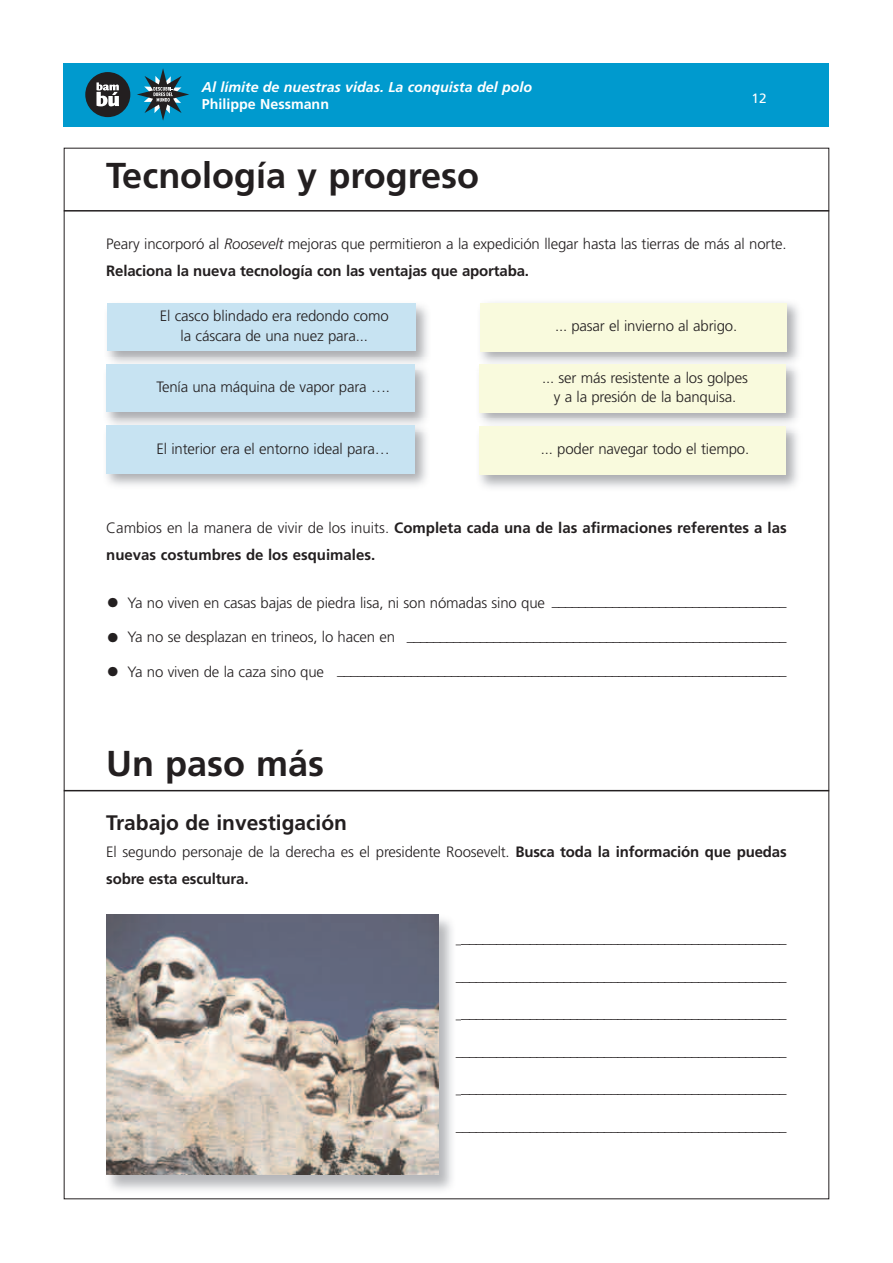
<style>
.page{position:relative;width:893px;height:1263px;background:#fff}
.page>*{position:absolute;margin:0;border:0;box-sizing:border-box;transform-origin:0 0}
.t1{font:700 36px "Frutiger";color:#231f20}
.t2{font:700 21px "Frutiger";color:#231f20}
.t3{font:300 15px/27px "Frutiger";letter-spacing:-.01em;color:#231f20}
.t4{font:700 15px/27px "Frutiger";color:#231f20}
.t5{font:italic 700 14.25px "Frutiger";color:#fff}
.t6{font:700 14.25px "Frutiger";color:#fff}
.t7{font:13.5px "Frutiger";color:#fff}
.s1{font-style:italic}
.s2{font-weight:700}
.s3{font-weight:300}
.s4{font-size:27px}
</style>
<div class="page">
<div style="left:64px;top:64px;width:765px;height:63px;background:#009ace"></div>
<hr style="left:64px;top:210px;width:765px;height:2px;background:#231f20">
<div style="left:85px;top:72px;width:45px;height:45px;background:#231f20;border-radius:50%"></div>
<svg style="left:96px;top:82px;width:23px;height:24px"></svg>
<svg style="left:137px;top:68px;width:52px;height:53px"></svg>
<hr style="left:64px;top:790px;width:765px;height:1px;background:#231f20">
<div style="left:480px;top:303px;width:307px;height:48px;background:#f9fadd"></div>
<div style="left:107px;top:303px;width:309px;height:48px;background:#c7e3f2"></div>
<div style="left:479px;top:364px;width:307px;height:49px;background:#f9fadd"></div>
<div style="left:106px;top:364px;width:309px;height:48px;background:#c7e3f2"></div>
<div style="left:479px;top:426px;width:307px;height:49px;background:#f9fadd"></div>
<div style="left:106px;top:426px;width:309px;height:48px;background:#c7e3f2"></div>
<img style="left:106px;top:914px;width:354px;height:276px">
<img style="left:106px;top:914px;width:332px;height:260px">
<p class="t5" style="left:202px;top:81px;width:332px">Al límite de nuestras vidas. La conquista del polo</p>
<p class="t6" style="left:202px;top:99px;width:129px">Philippe Nessmann</p>
<h1 class="t1" style="left:106px;top:161px;width:374px">Tecnología y progreso</h1>
<p class="t7" style="left:752px;top:92px;width:17px">12</p>
<p class="t3" style="left:106px;top:232px;width:682px">Peary incorporó al <span class="s1">Roosevelt</span> mejoras que permitieron a la expedición llegar hasta las tierras de más al norte.<br><span class="s2">Relaciona la nueva tecnología con las ventajas que aportaba.</span></p>
<p class="t3" style="left:160px;top:307px;width:230px;line-height:19.5px;text-align:center">El casco blindado era redondo como la cáscara de una nuez para...</p>
<p class="t3" style="left:156px;top:375px;width:235px">Tenía una máquina de vapor para ….</p>
<p class="t3" style="left:555px;top:314px;width:184px">... pasar el invierno al abrigo.</p>
<p class="t3" style="left:542px;top:369px;width:207px;line-height:19.5px;text-align:center">... ser más resistente a los golpes y a la presión de la banquisa.</p>
<p class="t3" style="left:157px;top:436px;width:235px">El interior era el entorno ideal para…</p>
<p class="t3" style="left:541px;top:437px;width:210px">... poder navegar todo el tiempo.</p>
<p class="t4" style="left:106px;top:515px;width:682px"><span class="s3">Cambios en la manera de vivir de los inuits.</span> Completa cada una de las afirmaciones referentes a las nuevas costumbres de los esquimales.</p>
<p class="t3" style="left:106px;top:590px;width:440px"><span class="s4">•</span> Ya no viven en casas bajas de piedra lisa, ni son nómadas sino que</p>
<p class="t3" style="left:106px;top:625px;width:290px"><span class="s4">•</span> Ya no se desplazan en trineos, lo hacen en</p>
<p class="t3" style="left:106px;top:659px;width:219px"><span class="s4">•</span> Ya no viven de la caza sino que</p>
<p class="t3" style="left:552px;top:588px;width:236px">___________________________________</p>
<p class="t3" style="left:407px;top:623px;width:381px">_________________________________________________________</p>
<p class="t3" style="left:337px;top:658px;width:451px">___________________________________________________________________</p>
<h1 class="t1" style="left:106px;top:749px;width:219px">Un paso más</h1>
<h2 class="t2" style="left:106px;top:814px;width:242px">Trabajo de investigación</h2>
<p class="t3" style="left:106px;top:839px;width:682px">El segundo personaje de la derecha es el presidente Roosevelt. <span class="s2">Busca toda la información que puedas sobre esta escultura.</span></p>
<p class="t3" style="left:456px;top:926px;width:332px">_________________________________________________</p>
<p class="t3" style="left:456px;top:963px;width:332px">_________________________________________________</p>
<p class="t3" style="left:456px;top:1001px;width:332px">_________________________________________________</p>
<p class="t3" style="left:456px;top:1038px;width:332px">_________________________________________________</p>
<p class="t3" style="left:456px;top:1076px;width:332px">_________________________________________________</p>
<p class="t3" style="left:456px;top:1113px;width:332px">_________________________________________________</p>
</div>
